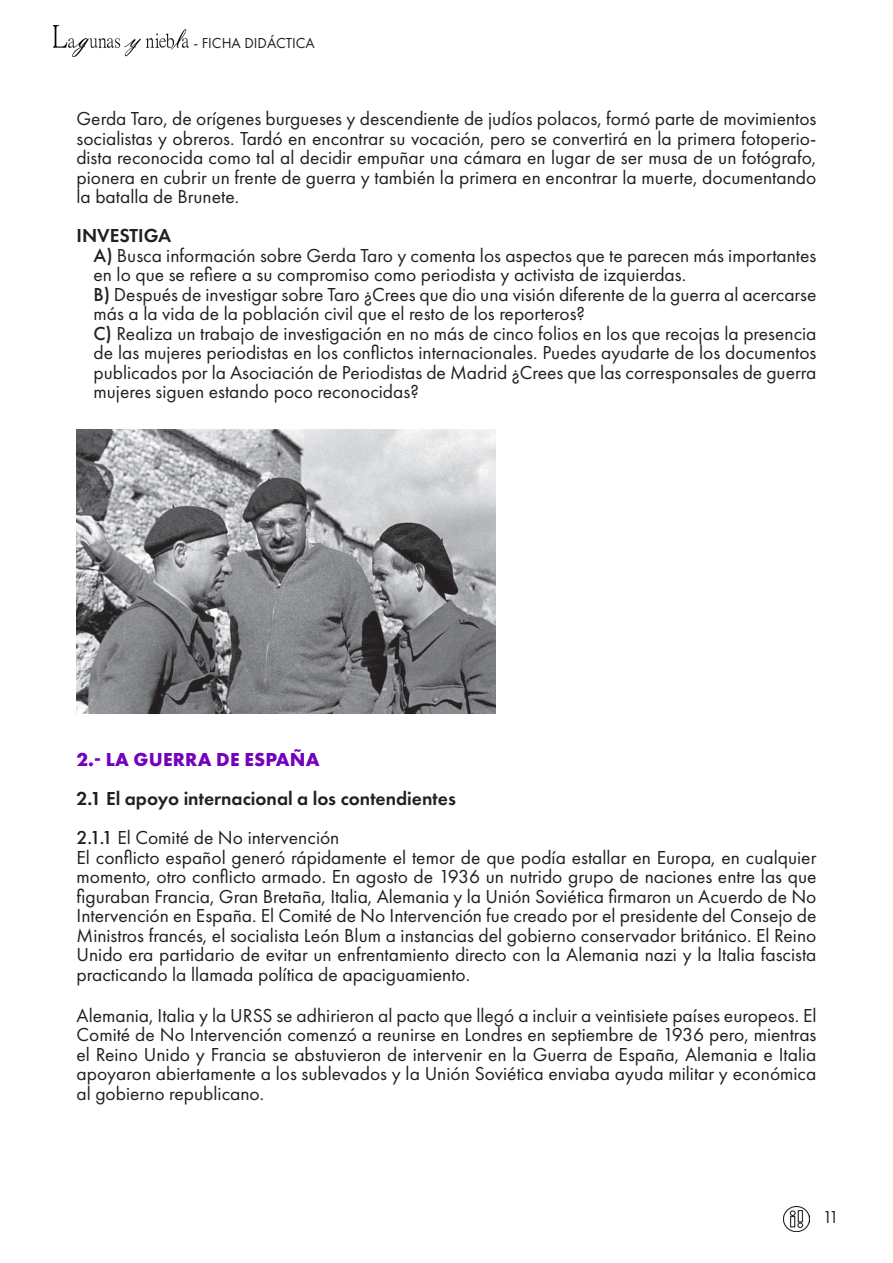
<style>
.page{position:relative;width:893px;height:1263px;background:#fff}
.page>*{position:absolute;margin:0;border:0;box-sizing:border-box;transform-origin:0 0}
.Parrafo{font:19.5px/19.5px "Futura PT";color:#231f20;text-align:justify}
.Titulo_pequeñito{font:600 19.5px "Futura PT";color:#231f20}
.Título_pequeño{font:700 19.5px "Futura PT";letter-spacing:.01em;color:#7500bd}
.t1{font:18px "Futura PT";color:#231f20}
.t2{font:15px "Futura PT";color:#231f20}
.s1{font-weight:500}
</style>
<div class="page">
<img style="left:783px;top:1206px;width:26px;height:26px">
<img style="left:53px;top:25px;width:136px;height:32px">
<img style="left:77px;top:429px;width:418px;height:284px">
<p class="t2" style="left:193px;top:34px;width:123px">- FICHA DIDÁCTICA</p>
<p class="Parrafo" style="left:77px;top:109px;width:741px">Gerda Taro, de orígenes burgueses y descendiente de judíos polacos, formó parte de movimientos socialistas y obreros. Tardó en encontrar su vocación, pero se convertirá en la primera fotoperio&shy;dista reconocida como tal al decidir empuñar una cámara en lugar de ser musa de un fotógrafo, pionera en cubrir un frente de guerra y también la primera en encontrar la muerte, documentando la batalla de Brunete.</p>
<p class="Titulo_pequeñito" style="left:77px;top:224px;width:96px">INVESTIGA</p>
<p class="Parrafo" style="left:94px;top:246px;width:724px"><span class="s1">A)</span> Busca información sobre Gerda Taro y comenta los aspectos que te parecen más importantes en lo que se refiere a su compromiso como periodista y activista de izquierdas.</p>
<p class="Parrafo" style="left:94px;top:285px;width:724px"><span class="s1">B)</span> Después de investigar sobre Taro ¿Crees que dio una visión diferente de la guerra al acercarse más a la vida de la población civil que el resto de los reporteros?</p>
<p class="Parrafo" style="left:94px;top:324px;width:724px"><span class="s1">C)</span> Realiza un trabajo de investigación en no más de cinco folios en los que recojas la presencia de las mujeres periodistas en los conflictos internacionales. Puedes ayudarte de los documentos publicados por la Asociación de Periodistas de Madrid ¿Crees que las corresponsales de guerra mujeres siguen estando poco reconocidas?</p>
<p class="Título_pequeño" style="left:77px;top:747px;width:245px">2.- LA GUERRA DE ESPAÑA</p>
<p class="Titulo_pequeñito" style="left:77px;top:787px;width:381px">2.1 El apoyo internacional a los contendientes</p>
<p class="Parrafo" style="left:77px;top:828px;width:264px"><span class="s1">2.1.1</span> El Comité de No intervención</p>
<p class="Parrafo" style="left:77px;top:847px;width:741px">El conflicto español generó rápidamente el temor de que podía estallar en Europa, en cualquier momento, otro conflicto armado. En agosto de 1936 un nutrido grupo de naciones entre las que figuraban Francia, Gran Bretaña, Italia, Alemania y la Unión Soviética firmaron un Acuerdo de No Intervención en España. El Comité de No Intervención fue creado por el presidente del Consejo de Ministros francés, el socialista León Blum a instancias del gobierno conservador británico. El Reino Unido era partidario de evitar un enfrentamiento directo con la Alemania nazi y la Italia fascista practicando la llamada política de apaciguamiento.</p>
<p class="Parrafo" style="left:77px;top:1005px;width:741px">Alemania, Italia y la URSS se adhirieron al pacto que llegó a incluir a veintisiete países europeos. El Comité de No Intervención comenzó a reunirse en Londres en septiembre de 1936 pero, mientras el Reino Unido y Francia se abstuvieron de intervenir en la Guerra de España, Alemania e Italia apoyaron abiertamente a los sublevados y la Unión Soviética enviaba ayuda militar y económica al gobierno republicano.</p>
<p class="t1" style="left:823px;top:1206px;width:18px">11</p>
</div>
